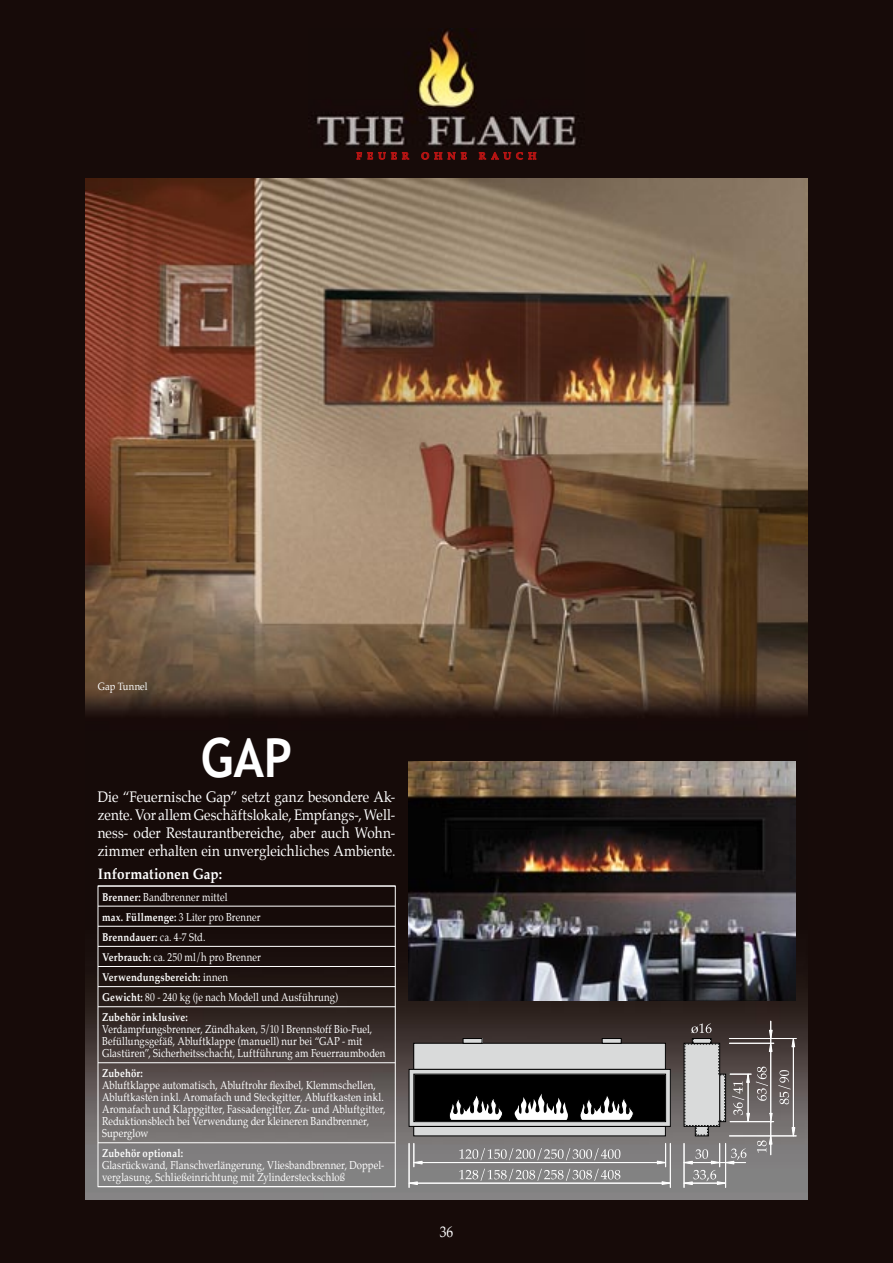
<style>
.page{position:relative;width:893px;height:1263px;background:#170b09}
.page>*{position:absolute;margin:0;border:0;box-sizing:border-box;transform-origin:0 0}
.t1{font:700 54px "Trebuchet MS";color:#fff;scale:.9 1}
.t2{font:15px/18px "Palatino";color:#fff;text-align:justify;scale:.9 1}
.t3{font:700 15px "Palatino";letter-spacing:.005em;color:#fff;scale:.9 1}
.t4{font:11.25px/12px "Palatino";letter-spacing:.01em;color:#fff;scale:.85 1}
.t5{font:700 11.25px "Palatino";letter-spacing:.015em;color:#fff;scale:.85 1}
.t6{font:10.5px "Palatino";letter-spacing:.01em;color:#fff;scale:.9 1}
.t7{font:700 9.75px "Palatino";letter-spacing:.535em;color:#b61413}
.s1{font-weight:700}
.s2{font-weight:400}
</style>
<div class="page">
<img style="left:85px;top:761px;width:723px;height:438px">
<img style="left:315px;top:28px;width:261px;height:119px">
<img style="left:85px;top:179px;width:723px;height:536px">
<img style="left:408px;top:761px;width:387px;height:239px">
<hr style="left:414px;top:1162px;width:252px;height:1px;background:#fff">
<svg style="left:413px;top:1143px;width:9px;height:24px"></svg>
<svg style="left:657px;top:1143px;width:9px;height:24px"></svg>
<hr style="left:409px;top:1143px;width:1px;height:44px;background:#fff">
<hr style="left:670px;top:1143px;width:1px;height:44px;background:#fff">
<hr style="left:409px;top:1183px;width:261px;height:1px;background:#fff">
<svg style="left:409px;top:1181px;width:9px;height:4px"></svg>
<svg style="left:662px;top:1181px;width:8px;height:4px"></svg>
<hr style="left:729px;top:1038px;width:67px;height:1px;background:#fff">
<hr style="left:729px;top:1135px;width:67px;height:1px;background:#fff">
<hr style="left:684px;top:1143px;width:1px;height:44px;background:#fff">
<hr style="left:725px;top:1143px;width:1px;height:44px;background:#fff">
<svg style="left:459px;top:1148px;width:161px;height:12px;background:#989697"></svg>
<svg style="left:459px;top:1169px;width:161px;height:12px;background:#9a9a9a"></svg>
<div style="left:414px;top:1043px;width:251px;height:26px;background:#d9dada"></div>
<div style="left:413px;top:1043px;width:253px;height:26px;border:1px solid #000"></div>
<div style="left:414px;top:1126px;width:251px;height:10px;background:#d9dada"></div>
<div style="left:413px;top:1126px;width:253px;height:10px;border:1px solid #000"></div>
<svg style="left:411px;top:1071px;width:258px;height:53px;background:#c2c3c3"></svg>
<div style="left:409px;top:1069px;width:262px;height:57px;border:1px solid #000"></div>
<div style="left:414px;top:1074px;width:252px;height:48px;border:1px solid #000"></div>
<div style="left:415px;top:1075px;width:249px;height:45px;background:#000"></div>
<svg style="left:449px;top:1096px;width:53px;height:23px"></svg>
<svg style="left:514px;top:1093px;width:54px;height:26px"></svg>
<svg style="left:580px;top:1096px;width:54px;height:23px"></svg>
<div style="left:415px;top:1075px;width:250px;height:46px;border:1px solid #000"></div>
<div style="left:463px;top:1038px;width:19px;height:5px;background:#d9dada"></div>
<div style="left:463px;top:1038px;width:19px;height:5px;border:1px solid #000"></div>
<div style="left:602px;top:1038px;width:19px;height:5px;background:#d9dada"></div>
<div style="left:602px;top:1038px;width:19px;height:5px;border:1px solid #000"></div>
<svg style="left:684px;top:1021px;width:111px;height:164px;background:#837f7e"></svg>
<svg style="left:356px;top:152px;width:53px;height:8px"></svg>
<svg style="left:421px;top:152px;width:46px;height:8px"></svg>
<svg style="left:479px;top:152px;width:57px;height:8px"></svg>
<hr style="left:98px;top:886px;width:297px;height:1px;background:#fff">
<hr style="left:98px;top:906px;width:297px;height:1px;background:#fff">
<hr style="left:98px;top:1186px;width:297px;height:1px;background:#fff">
<hr style="left:98px;top:926px;width:297px;height:1px;background:#fff">
<hr style="left:98px;top:946px;width:297px;height:1px;background:#fff">
<hr style="left:98px;top:966px;width:297px;height:1px;background:#fff">
<hr style="left:98px;top:986px;width:297px;height:1px;background:#fff">
<hr style="left:98px;top:1062px;width:297px;height:1px;background:#fff">
<hr style="left:98px;top:1142px;width:297px;height:1px;background:#fff">
<hr style="left:98px;top:1006px;width:297px;height:1px;background:#fff">
<p class="t7" style="left:356px;top:150px;width:181px">FEUER OHNE RAUCH</p>
<p class="t6" style="left:98px;top:679px;width:57px">Gap Tunnel</p>
<h1 class="t1" style="left:201px;top:724px;width:103px">GAP</h1>
<h2 class="t2" style="left:98px;top:789px;width:332px">Die “Feuernische Gap” setzt ganz besondere Ak&shy;zente. Vor allem Geschäftslokale, Empfangs-, Well&shy;ness- oder Restaurantbereiche, aber auch Wohn&shy;zimmer erhalten ein unvergleichliches Ambiente.</h2>
<h2 class="t3" style="left:98px;top:865px;width:140px">Informationen Gap:</h2>
<p class="t4" style="left:102px;top:892px;width:149px"><span class="s1">Brenner:</span> Bandbrenner mittel</p>
<p class="t5" style="left:102px;top:930px;width:123px">Brenndauer: <span class="s2">ca. 4-7 Std.</span></p>
<p class="t5" style="left:102px;top:970px;width:150px">Verwendungsbereich: <span class="s2">innen</span></p>
<p class="t4" style="left:102px;top:912px;width:188px"><span class="s1">max. Füllmenge:</span> 3 Liter pro Brenner</p>
<p class="t4" style="left:102px;top:952px;width:188px"><span class="s1">Verbrauch:</span> ca. 250 ml/h pro Brenner</p>
<p class="t4" style="left:102px;top:992px;width:280px"><span class="s1">Gewicht:</span> 80 - 240 kg (je nach Modell und Ausführung)</p>
<p class="t5" style="left:102px;top:1010px;width:103px">Zubehör inklusive:</p>
<p class="t4" style="left:102px;top:1024px;width:335px">Verdampfungsbrenner, Zündhaken, 5/10 l Brennstoff Bio-Fuel,<br>Befüllungsgefäß, Abluftklappe (manuell) nur bei “GAP - mit<br>Glastüren”, Sicherheitsschacht, Luftführung am Feuerraumboden</p>
<p class="t5" style="left:102px;top:1066px;width:50px">Zubehör:</p>
<p class="t4" style="left:102px;top:1080px;width:335px">Abluftklappe automatisch, Abluftrohr flexibel, Klemmschellen, Abluftkasten inkl. Aromafach und Steckgitter, Abluftkasten inkl.<br>Aromafach und Klappgitter, Fassadengitter, Zu- und Abluftgitter, Reduktionsblech bei Verwendung der kleineren Bandbrenner, Superglow</p>
<p class="t5" style="left:102px;top:1146px;width:97px">Zubehör optional:</p>
<p class="t4" style="left:102px;top:1160px;width:334px">Glasrückwand, Flanschverlängerung, Vliesbandbrenner, Doppel&shy;verglasung, Schließeinrichtung mit Zylindersteckschloß</p>
<h2 class="t2" style="left:440px;top:1224px;width:16px">36</h2>
</div>
